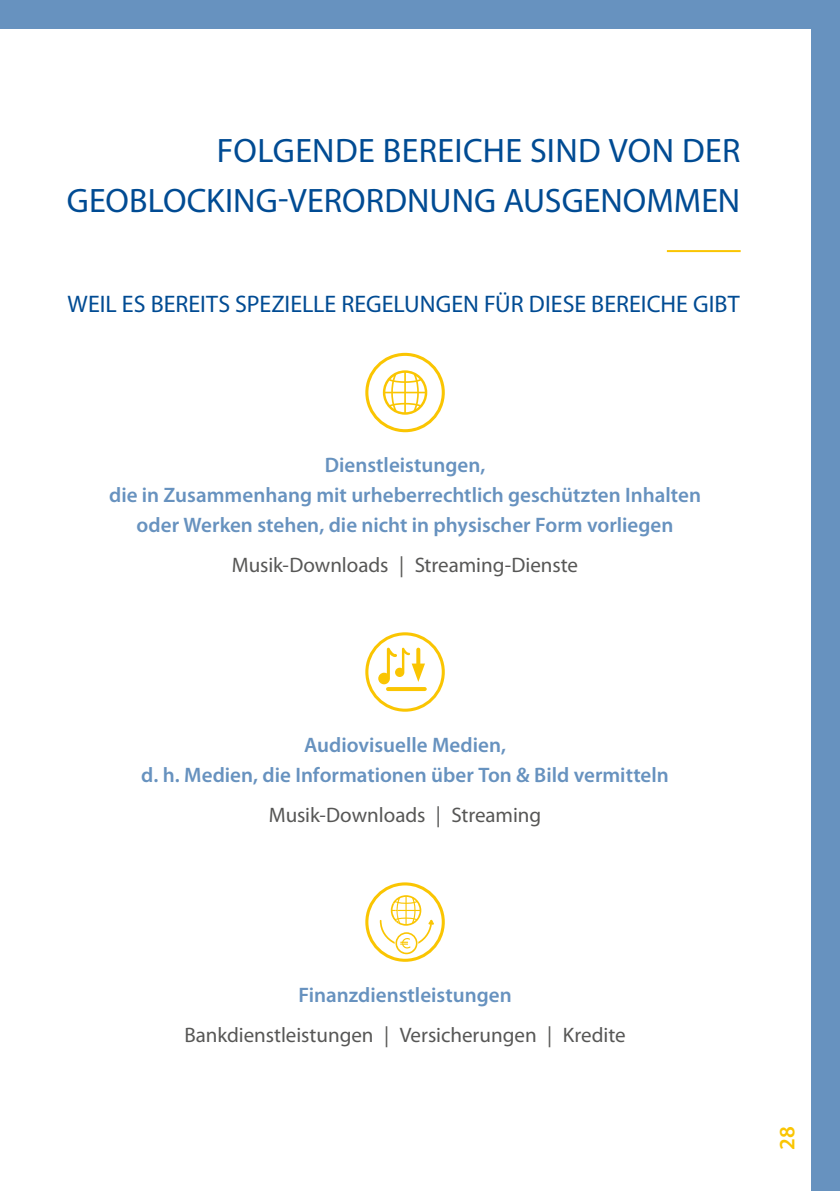
<style>
.page{position:relative;width:840px;height:1191px;background:#fff}
.page>*{position:absolute;margin:0;border:0;box-sizing:border-box;transform-origin:0 0}
.t1{font:34px/50px "Myriad Pro";letter-spacing:.005em;color:#004b93;text-align:right}
.t2{font:24px "Myriad Pro";color:#004b93}
.t3{font:600 22px "Myriad Pro";color:#fac502}
.t4{font:600 21px/30px "Myriad Pro";color:#6792bf;text-align:center}
.t5{font:21px "Myriad Pro";letter-spacing:-.005em;color:#575756}
</style>
<div class="page">
<hr style="left:666px;top:250px;width:74px;height:2px;background:#fac502">
<svg style="left:365px;top:352px;width:80px;height:80px"></svg>
<div style="left:0;top:0;width:839px;height:28px;background:#6792bf"></div>
<div style="left:811px;top:0;width:28px;height:1191px;background:#6792bf"></div>
<svg style="left:365px;top:882px;width:80px;height:80px"></svg>
<svg style="left:365px;top:632px;width:79px;height:79px"></svg>
<h1 class="t1" style="left:67px;top:125px;width:674px">FOLGENDE BEREICHE SIND VON DER<br>GEOBLOCKING-VERORDNUNG AUSGENOMMEN</h1>
<p class="t2" style="left:68px;top:289px;width:673px">WEIL ES BEREITS SPEZIELLE REGELUNGEN FÜR DIESE BEREICHE GIBT</p>
<p class="t4" style="left:109px;top:449px;width:593px">Dienstleistungen,<br>die in Zusammenhang mit urheberrechtlich geschützten Inhalten oder Werken stehen, die nicht in physischer Form vorliegen</p>
<p class="t5" style="left:232px;top:552px;width:347px">Musik-Downloads | Streaming-Dienste</p>
<p class="t4" style="left:141px;top:729px;width:529px">Audiovisuelle Medien,<br>d. h. Medien, die Informationen über Ton &amp; Bild vermitteln</p>
<p class="t5" style="left:269px;top:802px;width:274px">Musik-Downloads | Streaming</p>
<p class="t4" style="left:298px;top:979px;width:215px">Finanzdienstleistungen</p>
<p class="t5" style="left:184px;top:1022px;width:442px">Bankdienstleistungen | Versicherungen | Kredite</p>
<p class="t3" style="left:772px;top:1149px;width:26px;rotate:-90deg">28</p>
</div>
